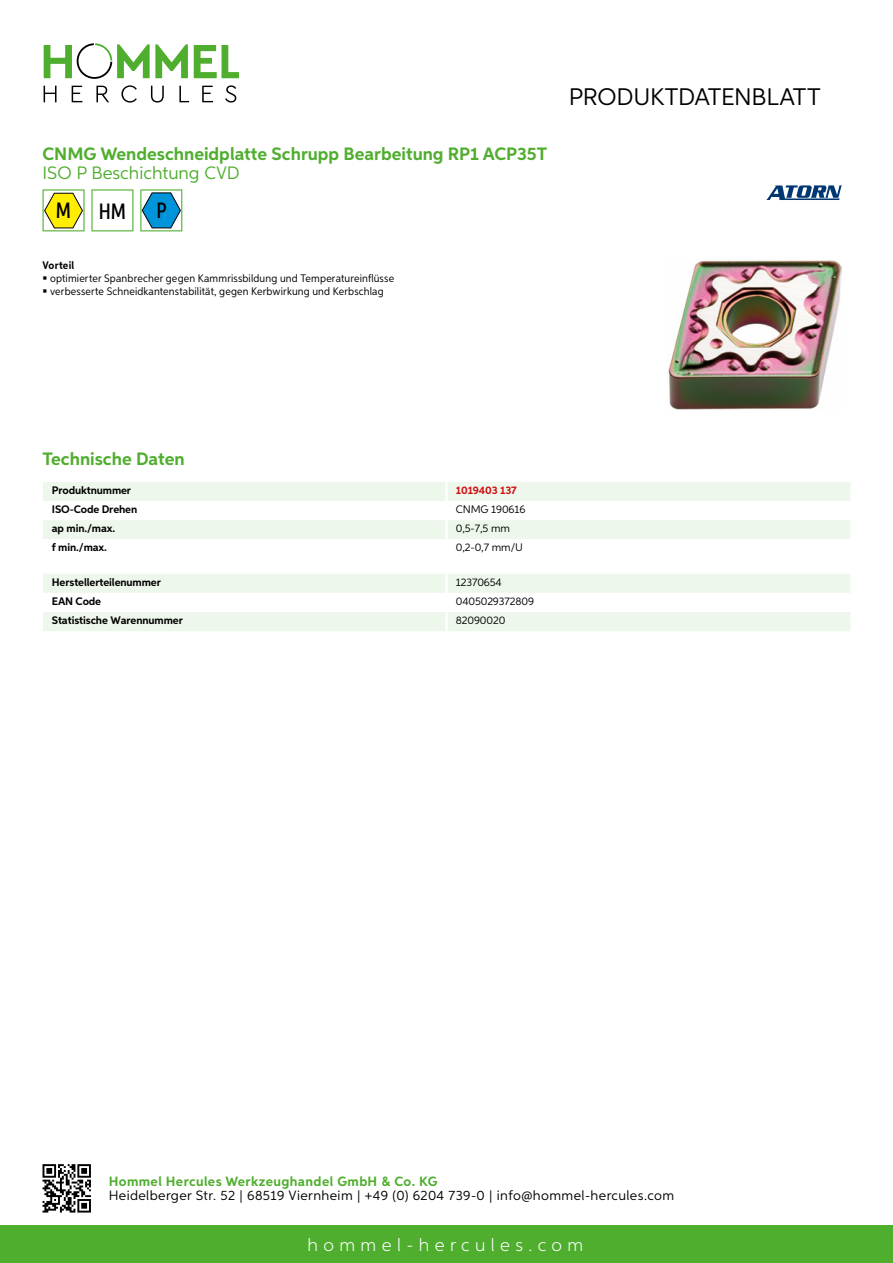
<style>
.page{position:relative;width:893px;height:1263px;background:#fff}
.page>*{position:absolute;margin:0;border:0;box-sizing:border-box;transform-origin:0 0}
.t1{font:24px "Aspira";letter-spacing:-.01em;color:#000}
.t2{font:500 22.2px "Aspira XX Nar";color:#000}
.t3{font:700 18px "Aspira";color:#50ae2f}
.t4{font:300 18px "Aspira";letter-spacing:.3em;color:#fff}
.t5{font:18px "Aspira";color:#50ae2f}
.t6{font:13.5px "Aspira";letter-spacing:.03em;color:#000}
.t7{font:700 13.5px "Aspira";letter-spacing:.03em;color:#50ae2f}
.t8{font:10.95px/12.8px "Aspira Nar";letter-spacing:.015em;color:#000}
.t9{font:700 10.95px "Aspira";letter-spacing:-.01em;color:#000}
.t10{font:10.95px "Aspira";letter-spacing:-.01em;color:#000}
.t11{font:700 10.95px "Aspira";letter-spacing:-.01em;color:#cd1013}
.t12{font:700 10.95px "Aspira Nar";letter-spacing:.015em;color:#000}
</style>
<div class="page">
<div style="left:0;top:1226px;width:893px;height:37px;background:#50ae2f"></div>
<svg style="left:43px;top:1164px;width:48px;height:48px"></svg>
<svg style="left:194px;top:45px;width:45px;height:33px"></svg>
<svg style="left:44px;top:43px;width:144px;height:36px"></svg>
<svg style="left:44px;top:86px;width:13px;height:16px"></svg>
<svg style="left:72px;top:86px;width:10px;height:16px"></svg>
<svg style="left:96px;top:86px;width:13px;height:16px"></svg>
<svg style="left:121px;top:85px;width:16px;height:18px"></svg>
<svg style="left:151px;top:86px;width:13px;height:17px"></svg>
<svg style="left:179px;top:86px;width:10px;height:16px"></svg>
<svg style="left:202px;top:86px;width:11px;height:16px"></svg>
<svg style="left:225px;top:85px;width:11px;height:18px"></svg>
<div style="left:43px;top:482px;width:807px;height:19px;background:#eef7eb"></div>
<div style="left:43px;top:520px;width:807px;height:19px;background:#eef7eb"></div>
<hr style="left:445px;top:482px;width:3px;height:19px;background:#fff">
<hr style="left:445px;top:520px;width:3px;height:19px;background:#fff">
<svg style="left:43px;top:574px;width:807px;height:57px"></svg>
<hr style="left:445px;top:612px;width:3px;height:19px;background:#fff">
<svg style="left:43px;top:189px;width:42px;height:42px"></svg>
<svg style="left:91px;top:189px;width:42px;height:42px"></svg>
<svg style="left:140px;top:189px;width:42px;height:42px"></svg>
<img style="left:668px;top:260px;width:174px;height:149px">
<svg style="left:766px;top:185px;width:76px;height:15px"></svg>
<h3 class="t3" style="left:43px;top:142px;width:506px">CNMG Wendeschneidplatte Schrupp Bearbeitung RP1 ACP35T</h3>
<h3 class="t5" style="left:43px;top:162px;width:196px">ISO P Beschichtung CVD</h3>
<h2 class="t2" style="left:56px;top:197px;width:72px">M HM</h2>
<h2 class="t2" style="left:156px;top:197px;width:12px">P</h2>
<p class="t12" style="left:43px;top:259px;width:33px">Vorteil</p>
<p class="t8" style="left:50px;top:272px;width:345px">optimierter Spanbrecher gegen Kammrissbildung und Temperatureinflüsse verbesserte Schneidkantenstabilität, gegen Kerbwirkung und Kerbschlag</p>
<h1 class="t1" style="left:569px;top:82px;width:253px">Produktdatenblatt</h1>
<h3 class="t3" style="left:43px;top:448px;width:144px">Technische Daten</h3>
<p class="t9" style="left:52px;top:483px;width:81px">Produktnummer</p>
<p class="t11" style="left:456px;top:483px;width:62px">1019403 137</p>
<p class="t9" style="left:52px;top:502px;width:87px">ISO-Code Drehen</p>
<p class="t10" style="left:456px;top:502px;width:71px">CN MG 190616</p>
<p class="t9" style="left:52px;top:521px;width:65px">ap min./max.</p>
<p class="t10" style="left:456px;top:522px;width:56px">0,5-7,5 mm</p>
<p class="t9" style="left:52px;top:541px;width:57px">f min./max.</p>
<p class="t10" style="left:456px;top:541px;width:67px">0,2-0,7 mm/U</p>
<p class="t9" style="left:52px;top:575px;width:111px">Herstellerteilenummer</p>
<p class="t10" style="left:456px;top:575px;width:47px">12370654</p>
<p class="t9" style="left:52px;top:594px;width:51px">EAN Code</p>
<p class="t10" style="left:456px;top:594px;width:80px">0405029372809</p>
<p class="t9" style="left:52px;top:613px;width:132px">Statistische Warennummer</p>
<p class="t10" style="left:456px;top:613px;width:51px">82090020</p>
<p class="t7" style="left:109px;top:1172px;width:330px">Hommel Hercules Werkzeughandel GmbH &amp; Co. KG</p>
<p class="t6" style="left:109px;top:1187px;width:567px">Heidelberger Str. 52 | 68519 Viernheim | +49 (0) 6204 739-0 | info@hommel-hercules.com</p>
<h3 class="t4" style="left:307px;top:1234px;width:277px">hommel-hercules.com</h3>
</div>
